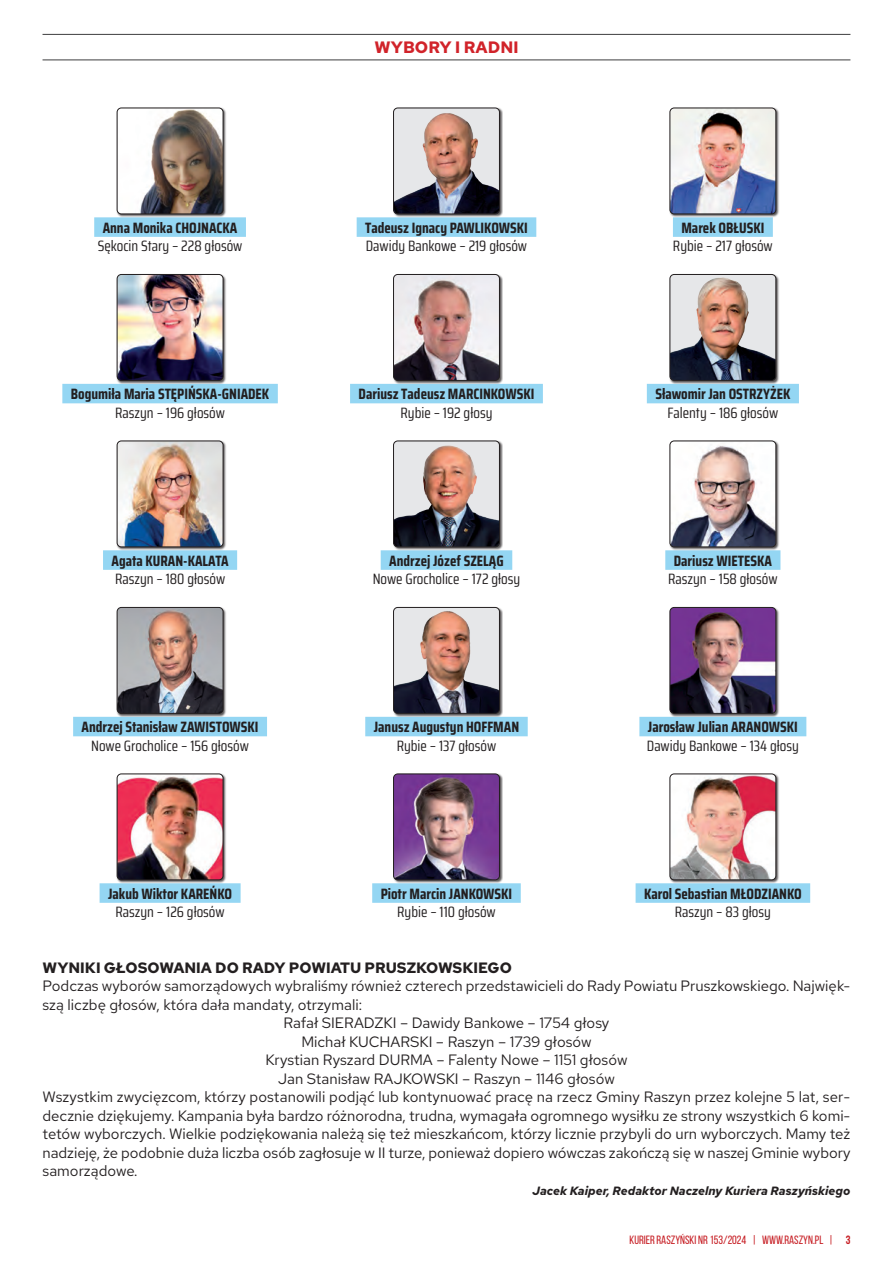
<style>
.page{position:relative;width:893px;height:1263px;background:#fff}
.page>*{position:absolute;margin:0;border:0;box-sizing:border-box;transform-origin:0 0}
.t1{font:700 16.5px "Red Hat Text";color:#d1232a}
._03_tekst{font:15px/18.5px "Red Hat Text";color:#231f20}
._03_tekst-2{font:700 15px "Saira Condensed";color:#231f20}
._03_tekst-3{font:15px "Saira Condensed";color:#231f20}
._03_tekst-4{font:700 15px "Red Hat Text";color:#231f20}
._03_tekst-5{font:italic 700 12px "Red Hat Text";color:#231f20}
.t2{font:12px "Bebas Neue";color:#c61c22}
.s1{font-weight:700}
</style>
<div class="page">
<div style="left:94px;top:217px;width:152px;height:20px;background:#94d6f3"></div>
<div style="left:116px;top:107px;width:111px;height:110px;background:#231f20;opacity:.75"></div>
<img style="left:117px;top:108px;width:106px;height:106px">
<div style="left:117px;top:108px;width:106px;height:106px;border:1px solid #231f20;border-radius:4px"></div>
<div style="left:357px;top:217px;width:179px;height:20px;background:#94d6f3"></div>
<div style="left:393px;top:107px;width:110px;height:110px;background:#231f20;opacity:.75"></div>
<img style="left:393px;top:108px;width:106px;height:106px">
<div style="left:393px;top:108px;width:107px;height:106px;border:1px solid #231f20;border-radius:4px"></div>
<div style="left:673px;top:217px;width:100px;height:20px;background:#94d6f3"></div>
<div style="left:669px;top:107px;width:110px;height:110px;background:#231f20;opacity:.75"></div>
<img style="left:670px;top:108px;width:106px;height:106px">
<div style="left:670px;top:108px;width:106px;height:106px;border:1px solid #231f20;border-radius:4px"></div>
<div style="left:62px;top:384px;width:216px;height:19px;background:#94d6f3"></div>
<div style="left:116px;top:274px;width:111px;height:110px;background:#231f20;opacity:.75"></div>
<img style="left:117px;top:274px;width:106px;height:106px">
<div style="left:117px;top:274px;width:106px;height:107px;border:1px solid #231f20;border-radius:4px"></div>
<div style="left:350px;top:384px;width:193px;height:19px;background:#94d6f3"></div>
<div style="left:393px;top:274px;width:110px;height:110px;background:#231f20;opacity:.75"></div>
<img style="left:393px;top:274px;width:106px;height:106px">
<div style="left:393px;top:274px;width:107px;height:107px;border:1px solid #231f20;border-radius:4px"></div>
<div style="left:647px;top:384px;width:152px;height:19px;background:#94d6f3"></div>
<div style="left:669px;top:274px;width:110px;height:110px;background:#231f20;opacity:.75"></div>
<img style="left:670px;top:274px;width:106px;height:106px">
<div style="left:670px;top:274px;width:106px;height:107px;border:1px solid #231f20;border-radius:4px"></div>
<div style="left:103px;top:550px;width:134px;height:20px;background:#94d6f3"></div>
<div style="left:116px;top:440px;width:111px;height:110px;background:#231f20;opacity:.75"></div>
<img style="left:117px;top:441px;width:106px;height:106px">
<div style="left:117px;top:441px;width:106px;height:106px;border:1px solid #231f20;border-radius:4px"></div>
<div style="left:381px;top:550px;width:131px;height:20px;background:#94d6f3"></div>
<div style="left:393px;top:440px;width:110px;height:110px;background:#231f20;opacity:.75"></div>
<img style="left:393px;top:441px;width:106px;height:106px">
<div style="left:393px;top:441px;width:107px;height:106px;border:1px solid #231f20;border-radius:4px"></div>
<div style="left:665px;top:550px;width:115px;height:20px;background:#94d6f3"></div>
<div style="left:669px;top:440px;width:110px;height:110px;background:#231f20;opacity:.75"></div>
<img style="left:670px;top:441px;width:106px;height:106px">
<div style="left:670px;top:441px;width:106px;height:106px;border:1px solid #231f20;border-radius:4px"></div>
<div style="left:73px;top:717px;width:194px;height:19px;background:#94d6f3"></div>
<div style="left:116px;top:607px;width:111px;height:110px;background:#231f20;opacity:.75"></div>
<img style="left:117px;top:607px;width:106px;height:106px">
<div style="left:117px;top:607px;width:106px;height:106px;border:1px solid #231f20;border-radius:4px"></div>
<div style="left:365px;top:717px;width:163px;height:19px;background:#94d6f3"></div>
<div style="left:393px;top:607px;width:110px;height:110px;background:#231f20;opacity:.75"></div>
<img style="left:393px;top:607px;width:106px;height:106px">
<div style="left:393px;top:607px;width:107px;height:106px;border:1px solid #231f20;border-radius:4px"></div>
<div style="left:639px;top:717px;width:167px;height:19px;background:#94d6f3"></div>
<div style="left:669px;top:607px;width:110px;height:110px;background:#231f20;opacity:.75"></div>
<img style="left:670px;top:607px;width:106px;height:106px">
<div style="left:670px;top:607px;width:106px;height:106px;border:1px solid #231f20;border-radius:4px"></div>
<div style="left:100px;top:883px;width:141px;height:20px;background:#94d6f3"></div>
<div style="left:116px;top:773px;width:111px;height:110px;background:#231f20;opacity:.75"></div>
<img style="left:117px;top:774px;width:106px;height:106px">
<div style="left:117px;top:774px;width:106px;height:106px;border:1px solid #231f20;border-radius:4px"></div>
<div style="left:372px;top:883px;width:149px;height:20px;background:#94d6f3"></div>
<div style="left:393px;top:773px;width:110px;height:110px;background:#231f20;opacity:.75"></div>
<img style="left:393px;top:774px;width:106px;height:106px">
<div style="left:393px;top:774px;width:107px;height:106px;border:1px solid #231f20;border-radius:4px"></div>
<div style="left:636px;top:883px;width:174px;height:20px;background:#94d6f3"></div>
<div style="left:669px;top:773px;width:110px;height:110px;background:#231f20;opacity:.75"></div>
<img style="left:670px;top:774px;width:106px;height:106px">
<div style="left:670px;top:774px;width:106px;height:106px;border:1px solid #231f20;border-radius:4px"></div>
<hr style="left:43px;top:34px;width:807px;height:1px;background:#3e3e3f">
<hr style="left:43px;top:60px;width:807px;height:1px;background:#3e3e3f">
<p class="t1" style="left:375px;top:36px;width:145px">WYBORY I RADNI</p>
<p class="_03_tekst-2" style="left:103px;top:216px;width:136px">Anna Monika CHOJNACKA</p>
<p class="_03_tekst-3" style="left:98px;top:235px;width:146px">Sękocin Stary – 228 głosów</p>
<p class="_03_tekst-2" style="left:365px;top:216px;width:164px">Tadeusz Ignacy PAWLIKOWSKI</p>
<p class="_03_tekst-3" style="left:366px;top:235px;width:163px">Dawidy Bankowe – 219 głosów</p>
<p class="_03_tekst-2" style="left:681px;top:216px;width:84px">Marek OBŁUSKI</p>
<p class="_03_tekst-3" style="left:673px;top:235px;width:101px">Rybie – 217 głosów</p>
<p class="_03_tekst-2" style="left:71px;top:382px;width:200px">Bogumiła Maria STĘPIŃSKA-GNIADEK</p>
<p class="_03_tekst-3" style="left:115px;top:401px;width:111px">Raszyn – 196 głosów</p>
<p class="_03_tekst-2" style="left:359px;top:382px;width:177px">Dariusz Tadeusz MARCINKOWSKI</p>
<p class="_03_tekst-3" style="left:400px;top:401px;width:93px">Rybie – 192 głosy</p>
<p class="_03_tekst-2" style="left:655px;top:382px;width:137px">Sławomir Jan OSTRZYŻEK</p>
<p class="_03_tekst-3" style="left:667px;top:401px;width:112px">Falenty – 186 głosów</p>
<p class="_03_tekst-2" style="left:112px;top:549px;width:119px">Agata KURAN-KALATA</p>
<p class="_03_tekst-3" style="left:115px;top:568px;width:112px">Raszyn – 180 głosów</p>
<p class="_03_tekst-2" style="left:389px;top:549px;width:116px">Andrzej Józef SZELĄG</p>
<p class="_03_tekst-3" style="left:373px;top:568px;width:149px">Nowe Grocholice – 172 głosy</p>
<p class="_03_tekst-2" style="left:674px;top:549px;width:100px">Dariusz WIETESKA</p>
<p class="_03_tekst-3" style="left:668px;top:568px;width:111px">Raszyn – 158 głosów</p>
<p class="_03_tekst-2" style="left:82px;top:715px;width:178px">Andrzej Stanisław ZAWISTOWSKI</p>
<p class="_03_tekst-3" style="left:91px;top:734px;width:159px">Nowe Grocholice – 156 głosów</p>
<p class="_03_tekst-2" style="left:374px;top:715px;width:147px">Janusz Augustyn HOFFMAN</p>
<p class="_03_tekst-3" style="left:397px;top:734px;width:101px">Rybie – 137 głosów</p>
<p class="_03_tekst-2" style="left:648px;top:715px;width:151px">Jarosław Julian ARANOWSKI</p>
<p class="_03_tekst-3" style="left:647px;top:734px;width:153px">Dawidy Bankowe – 134 głosy</p>
<p class="_03_tekst-2" style="left:108px;top:882px;width:126px">Jakub Wiktor KAREŃKO</p>
<p class="_03_tekst-3" style="left:115px;top:901px;width:111px">Raszyn – 126 głosów</p>
<p class="_03_tekst-2" style="left:381px;top:882px;width:133px">Piotr Marcin JANKOWSKI</p>
<p class="_03_tekst-3" style="left:397px;top:901px;width:100px">Rybie – 110 głosów</p>
<p class="_03_tekst-2" style="left:644px;top:882px;width:159px">Karol Sebastian MŁODZIANKO</p>
<p class="_03_tekst-3" style="left:675px;top:901px;width:98px">Raszyn – 83 głosy</p>
<p class="_03_tekst-4" style="left:43px;top:957px;width:471px">WYNIKI GŁOSOWANIA DO RADY POWIATU PRUSZKOWSKIEGO</p>
<p class="_03_tekst" style="left:43px;top:976px;width:809px">Podczas wyborów samorządowych wybraliśmy również czterech przedstawicieli do Rady Powiatu Pruszkowskiego. Najwięk&shy;szą liczbę głosów, która dała mandaty, otrzymali:</p>
<p class="_03_tekst" style="left:284px;top:1013px;width:327px">Rafał SIERADZKI – Dawidy Bankowe – 1754 głosy</p>
<p class="_03_tekst" style="left:301px;top:1032px;width:292px">Michał KUCHARSKI – Raszyn – 1739 głosów</p>
<p class="_03_tekst" style="left:265px;top:1050px;width:364px">Krystian Ryszard DURMA – Falenty Nowe – 1151 głosów</p>
<p class="_03_tekst" style="left:278px;top:1069px;width:338px">Jan Stanisław RAJKOWSKI – Raszyn – 1146 głosów</p>
<p class="_03_tekst" style="left:43px;top:1087px;width:809px;text-align:justify">Wszystkim zwycięzcom, którzy postanowili podjąć lub kontynuować pracę na rzecz Gminy Raszyn przez kolejne 5 lat, ser&shy;decznie dziękujemy. Kampania była bardzo różnorodna, trudna, wymagała ogromnego wysiłku ze strony wszystkich 6 komi&shy;tetów wyborczych. Wielkie podziękowania należą się też mieszkańcom, którzy licznie przybyli do urn wyborczych. Mamy też nadzieję, że podobnie duża liczba osób zagłosuje w II turze, ponieważ dopiero wówczas zakończą się w naszej Gminie wybory samorządowe.</p>
<p class="_03_tekst-5" style="left:532px;top:1182px;width:320px">Jacek Kaiper, Redaktor Naczelny Kuriera Raszyńskiego</p>
<p class="t2" style="left:629px;top:1233px;width:222px">KURIER RASZYŃSKI NR 153/2024 | WWW.RASZYN.PL | <span class="s1">3</span></p>
</div>
